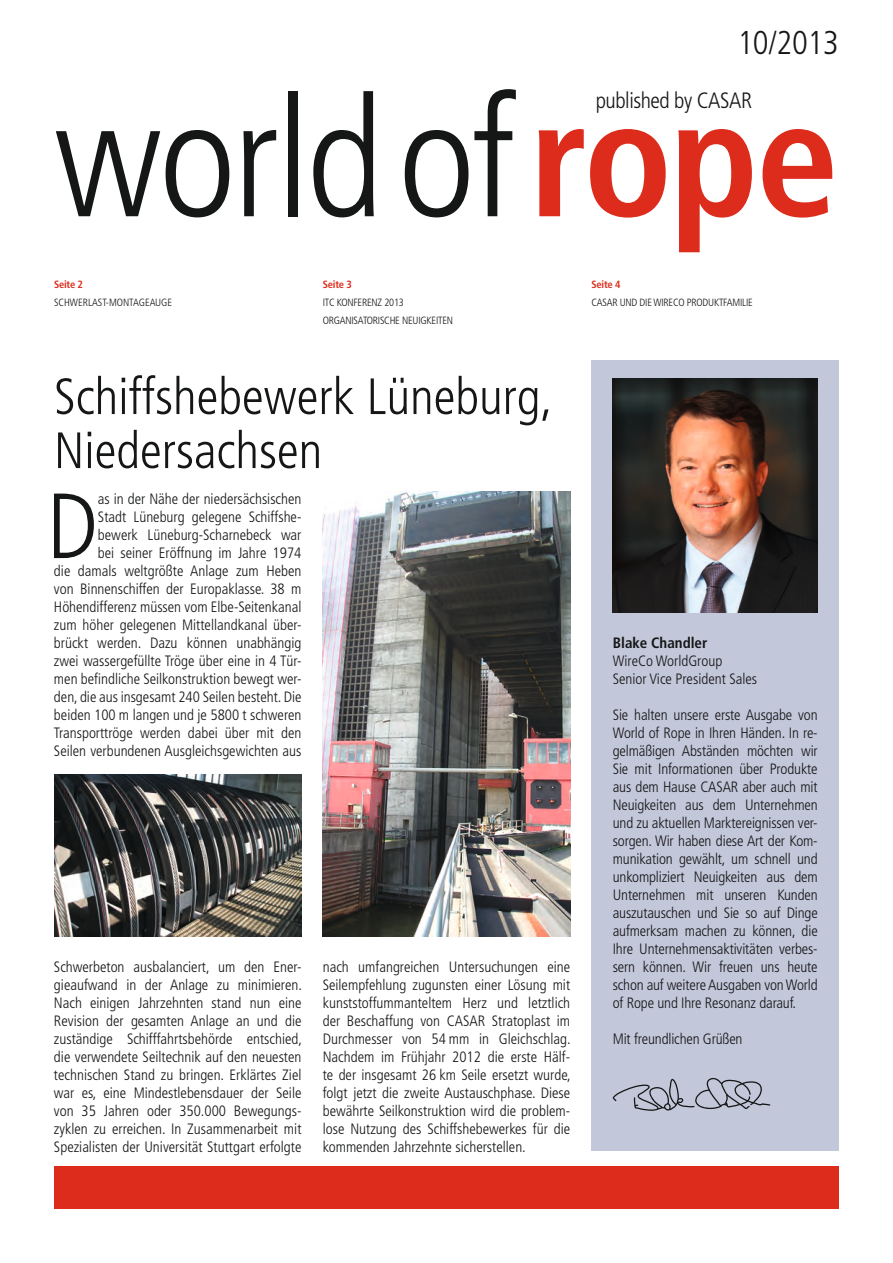
<style>
.page{position:relative;width:893px;height:1263px;background:#fff}
.page>*{position:absolute;margin:0;border:0;box-sizing:border-box;transform-origin:0 0}
.t1{font:300 condensed 166.8px "Frutiger";letter-spacing:-.02em;color:#151616}
.t2{font:300 condensed 92.4px "Frutiger";color:#151616}
.t3{font:300 condensed 51px/54px "Frutiger";color:#151616}
.t4{font:300 condensed 33px "Frutiger";letter-spacing:-.01em;color:#151616}
.t5{font:300 condensed 22.2px "Frutiger";letter-spacing:-.02em;color:#151616}
.t6{font:300 condensed 15px/18px "Frutiger";color:#151616;text-align:justify}
.t7{font:700 condensed 15px "Frutiger";color:#151616}
.t8{font:300 condensed 10.5px/18px "Frutiger";letter-spacing:-.02em;color:#151616}
.t9{font:700 condensed 10.5px "Frutiger";letter-spacing:-.02em;color:#dd2b1c}
.s1{font-weight:700;color:#dd2b1c}
</style>
<div class="page">
<div style="left:591px;top:360px;width:248px;height:790px;background:#c3c7da"></div>
<img style="left:54px;top:774px;width:247px;height:162px">
<div style="left:54px;top:1167px;width:785px;height:42px;background:#dd2b1c"></div>
<img style="left:613px;top:378px;width:205px;height:234px">
<img style="left:323px;top:491px;width:247px;height:445px">
<svg style="left:613px;top:1078px;width:157px;height:33px"></svg>
<h3 class="t4" style="left:737px;top:24px;width:103px">10/2013</h3>
<h1 class="t1" style="left:54px;top:64px;width:786px">worldof<span class="s1">rope</span></h1>
<h3 class="t5" style="left:596px;top:87px;width:158px">published by CASAR</h3>
<p class="t9" style="left:54px;top:278px;width:31px">Seite 2</p>
<p class="t8" style="left:54px;top:294px;width:7px">schwerlast</p>
<p class="t8" style="left:106px;top:294px;width:24px">-montageauge</p>
<p class="t9" style="left:323px;top:278px;width:31px">Seite 3</p>
<p class="t8" style="left:323px;top:294px;width:132px">ITC KONFERENZ 2013<br>ORGANISATORISCHE NEUIGKEITEN</p>
<h3 class="t3" style="left:54px;top:370px;width:500px">Schiffshebewerk Lüneburg,<br>Niedersachsen</h3>
<p class="t6" style="left:54px;top:490px;width:249px;text-align:right">as in der Nähe der niedersächsischen<br>Stadt Lüneburg gelegene Schiffshe-<br>bewerk Lüneburg-Scharnebeck war<br>bei seiner Eröffnung im Jahre 1974<br>die damals weltgrößte Anlage zum Heben von Binnenschiffen der Europaklasse. 38 m Höhendifferenz müssen vom Elbe-Seitenkanal zum höher gelegenen Mittellandkanal über&shy;brückt werden. Dazu können unabhängig zwei wassergefüllte Tröge über eine in 4 Tür&shy;men befindliche Seilkonstruktion bewegt wer&shy;den, die aus insgesamt 240 Seilen besteht. Die beiden 100 m langen und je 5800 t schweren Transporttröge werden dabei über mit den Seilen verbundenen Ausgleichsgewichten aus</p>
<h2 class="t2" style="left:47px;top:474px;width:53px">D</h2>
<p class="t6" style="left:54px;top:958px;width:250px">Schwerbeton ausbalanciert, um den Ener&shy;gieaufwand in der Anlage zu minimieren.<br>Nach einigen Jahrzehnten stand nun eine Revision der gesamten Anlage an und die zuständige Schifffahrtsbehörde entschied, die verwendete Seiltechnik auf den neuesten technischen Stand zu bringen. Erklärtes Ziel war es, eine Mindestlebensdauer der Seile von 35 Jahren oder 350.000 Bewegungs&shy;zyklen zu erreichen. In Zusammenarbeit mit Spezialisten der Universität Stuttgart erfolgte</p>
<p class="t6" style="left:323px;top:958px;width:250px">nach umfangreichen Untersuchungen eine Seilempfehlung zugunsten einer Lösung mit kunststoffummanteltem Herz und letztlich der Beschaffung von CASAR Stratoplast im Durchmesser von 54 mm in Gleichschlag.<br>Nachdem im Frühjahr 2012 die erste Hälf&shy;te der insgesamt 26 km Seile ersetzt wurde, folgt jetzt die zweite Austauschphase. Diese bewährte Seilkonstruktion wird die problem&shy;lose Nutzung des Schiffshebewerkes für die kommenden Jahrzehnte sicherstellen.</p>
<p class="t9" style="left:591px;top:278px;width:31px">Seite 4</p>
<p class="t8" style="left:591px;top:294px;width:163px">CASAR UND DIE WIRECO PRODUKTFAMILIE</p>
<p class="t7" style="left:613px;top:634px;width:96px">Blake Chandler</p>
<p class="t6" style="left:613px;top:652px;width:146px">WireCo WorldGroup<br>Senior Vice President Sales</p>
<p class="t6" style="left:613px;top:706px;width:206px">Sie halten unsere erste Ausgabe von World of Rope in Ihren Händen. In re&shy;gelmäßigen Abständen möchten wir Sie mit Informationen über Produkte aus dem Hause CASAR aber auch mit Neuigkeiten aus dem Unternehmen und zu aktuellen Marktereignissen ver&shy;sorgen. Wir haben diese Art der Kom&shy;munikation gewählt, um schnell und unkompliziert Neuigkeiten aus dem Unternehmen mit unseren Kunden auszutauschen und Sie so auf Dinge aufmerksam machen zu können, die Ihre Unternehmensaktivitäten verbes&shy;sern können. Wir freuen uns heute schon auf weitere Ausgaben von World of Rope und Ihre Resonanz darauf.</p>
<p class="t6" style="left:613px;top:1030px;width:131px">Mit freundlichen Grüßen</p>
</div>
